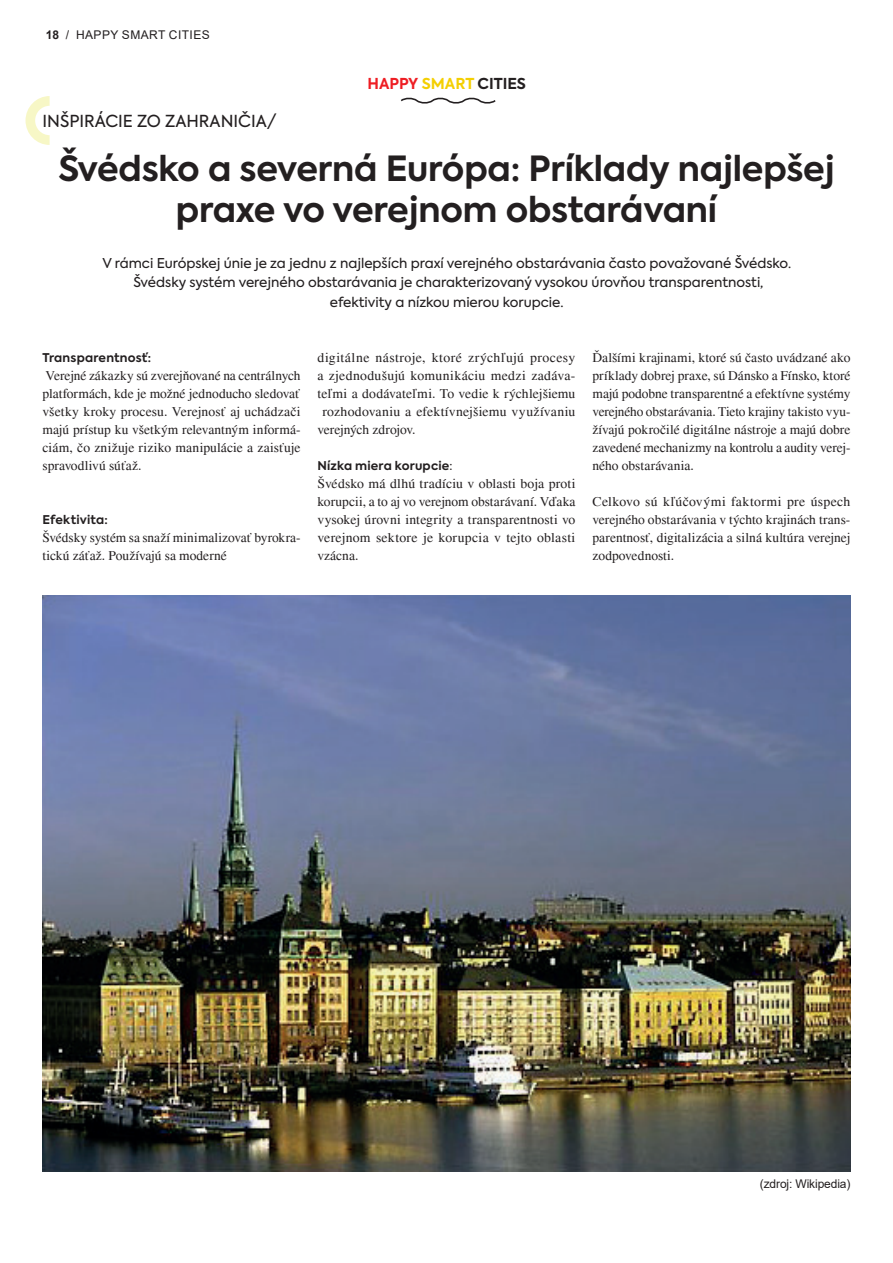
<style>
.page{position:relative;width:893px;height:1263px;background:#fff}
.page>*{position:absolute;margin:0;border:0;box-sizing:border-box;transform-origin:0 0}
.t1{font:700 34.5px/41.4px "Axiforma";letter-spacing:-.005em;color:#231f20;text-align:center}
.t2{font:16.5px "Axiforma";color:#231f20}
.t3{font:700 15px "Axiforma";color:#231f20}
.t4{font:13.5px/18px "Times";letter-spacing:.005em;color:#231f20;text-align:justify}
.t5{font:13.5px/19.5px "Axiforma";color:#231f20;text-align:center}
.t6{font:13.5px "Times";letter-spacing:.03em;color:#231f20}
.t7{font:13.5px "Times";letter-spacing:.025em;color:#231f20}
.t8{font:700 12px "Axiforma";letter-spacing:.015em;color:#231f20}
.t9{font:12px "Arial";letter-spacing:.035em;color:#231f20}
.t10{font:12px "Arial";letter-spacing:-.01em;color:#231f20}
.s1{font-weight:700}
.s2{color:#ee1d23}
.s3{color:#f4cf02}
.s4{font-family:"Times";font-weight:400;font-size:13.5px}
</style>
<div class="page">
<svg style="left:26px;top:96px;width:24px;height:49px"></svg>
<img style="left:43px;top:595px;width:807px;height:576px">
<svg style="left:401px;top:97px;width:95px;height:7px"></svg>
<p class="t9" style="left:46px;top:26px;width:165px"><span class="s1">18</span> / HAPPY SMART CITIES</p>
<p class="t2" style="left:43px;top:110px;width:236px">INŠPIRÁCIE ZO ZAHRANIČIA/</p>
<p class="t3" style="left:368px;top:74px;width:160px"><span class="s2">HAPPY</span> <span class="s3">SMART</span> CITIES</p>
<h1 class="t1" style="left:58px;top:148px;width:778px">Švédsko a severná Európa: Príklady najlepšej praxe vo verejnom obstarávaní</h1>
<p class="t5" style="left:102px;top:254px;width:690px">V rámci Európskej únie je za jednu z najlepších praxí verejného obstarávania často považované Švédsko.<br>Švédsky systém verejného obstarávania je charakterizovaný vysokou úrovňou transparentnosti, efektivity a nízkou mierou korupcie.</p>
<p class="t8" style="left:43px;top:350px;width:110px">Transparentnosť:</p>
<p class="t4" style="left:43px;top:367px;width:259px">Verejné zákazky sú zverejňované na centrálnych platformách, kde je možné jednoducho sledovať všetky kroky procesu. Verejnosť aj uchádzači majú prístup ku všetkým relevantným informá&shy;ciám, čo znižuje riziko manipulácie a zaisťuje spravodlivú súťaž.</p>
<p class="t8" style="left:43px;top:512px;width:67px">Efektivita:</p>
<p class="t4" style="left:43px;top:529px;width:259px">Švédsky systém sa snaží minimalizovať byrokra&shy;tickú záťaž. Používajú sa moderné</p>
<p class="t6" style="left:317px;top:350px;width:259px">digitálne nástroje, ktoré zrýchľujú procesy</p>
<p class="t7" style="left:317px;top:368px;width:259px">a zjednodušujú komunikáciu medzi zadáva-</p>
<p class="t4" style="left:317px;top:385px;width:259px">teľmi a dodávateľmi. To vedie k rýchlejšiemu</p>
<p class="t4" style="left:322px;top:403px;width:255px">rozhodovaniu a efektívnejšiemu využívaniu</p>
<p class="t4" style="left:317px;top:421px;width:100px">verejných zdrojov.</p>
<p class="t8" style="left:317px;top:458px;width:137px">Nízka miera korupcie<span class="s4">:</span></p>
<p class="t4" style="left:317px;top:475px;width:259px">Švédsko má dlhú tradíciu v oblasti boja proti korupcii, a to aj vo verejnom obstarávaní. Vďaka vysokej úrovni integrity a transparentnosti vo verejnom sektore je korupcia v tejto oblasti vzácna.</p>
<p class="t4" style="left:592px;top:349px;width:259px">Ďalšími krajinami, ktoré sú často uvádzané ako príklady dobrej praxe, sú Dánsko a Fínsko, ktoré majú podobne transparentné a efektívne systémy verejného obstarávania. Tieto krajiny takisto vyu&shy;žívajú pokročilé digitálne nástroje a majú dobre zavedené mechanizmy na kontrolu a audity verej&shy;ného obstarávania.</p>
<p class="t4" style="left:592px;top:493px;width:259px">Celkovo sú kľúčovými faktormi pre úspech verejného obstarávania v týchto krajinách trans&shy;parentnosť, digitalizácia a silná kultúra verejnej zodpovednosti.</p>
<p class="t10" style="left:760px;top:1175px;width:92px">(zdroj: Wikipedia)</p>
</div>
